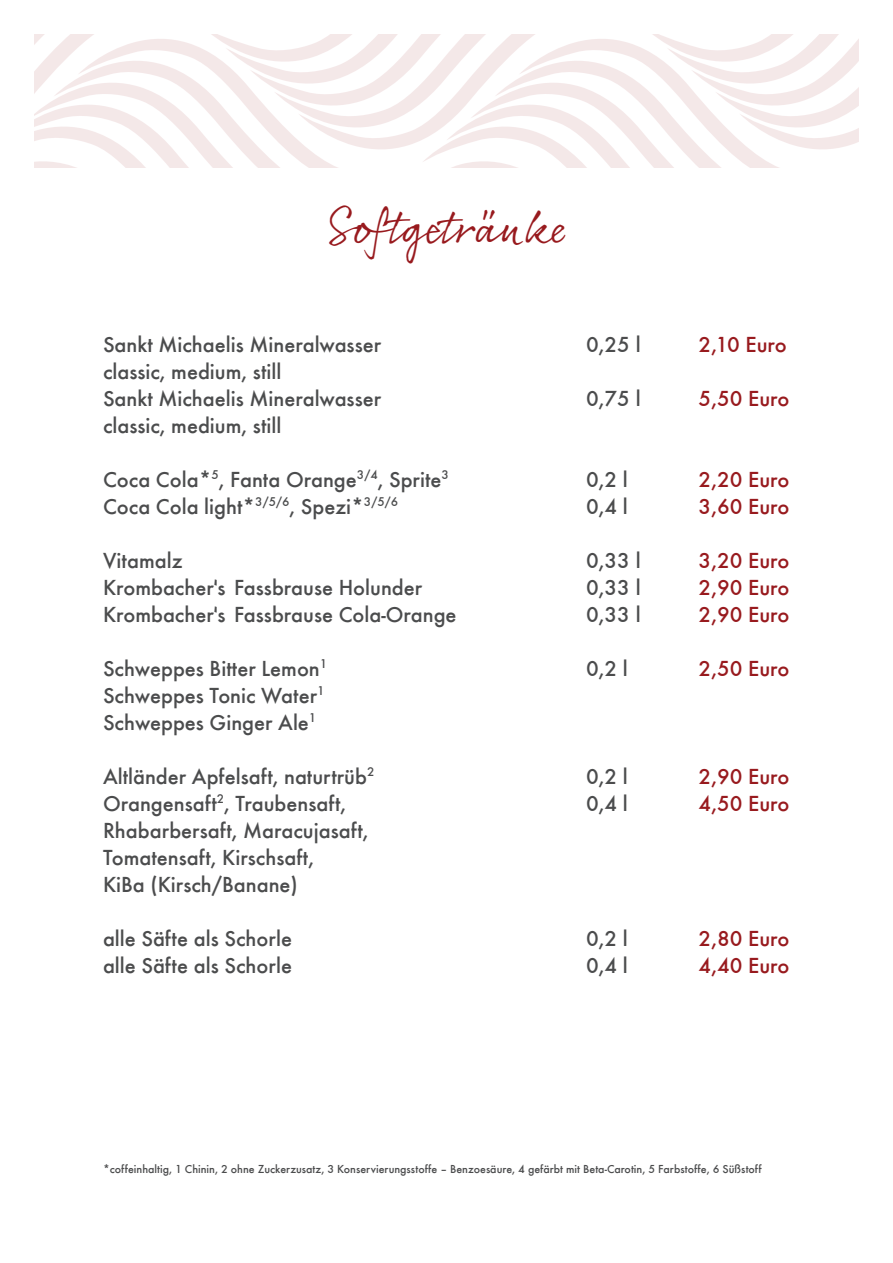
<style>
.page{position:relative;width:893px;height:1263px;background:#fff}
.page>*{position:absolute;margin:0;border:0;box-sizing:border-box;transform-origin:0 0}
.t1{font:47.4px "Rollerscript Smooth";color:#981a1e}
.t2{font:500 22.5px/27px "Futura TEE";color:#4b4c4d}
.t3{font:500 22.5px "Futura TEE";color:#981a1e}
.t4{font:italic 500 22.5px "Futura TEE";color:#4b4c4d}
.t5{font:500 12px "Futura TEE";color:#4b4c4d}
</style>
<div class="page">
<svg style="left:34px;top:34px;width:825px;height:134px"></svg>
<h1 class="t1" style="left:326px;top:198px;width:243px">Softgetränke</h1>
<p class="t2" style="left:103px;top:331px;width:280px">Sankt Michaelis Mineralwasser</p>
<p class="t2" style="left:586px;top:331px;width:56px">0,25 l</p>
<p class="t3" style="left:699px;top:331px;width:90px">2,10 Euro</p>
<p class="t2" style="left:103px;top:358px;width:280px">classic, medium, still<br>Sankt Michaelis Mineralwasser</p>
<p class="t2" style="left:586px;top:385px;width:56px">0,75 l</p>
<p class="t3" style="left:699px;top:385px;width:92px">5,50 Euro</p>
<p class="t2" style="left:103px;top:412px;width:180px">classic, medium, still</p>
<p class="t2" style="left:103px;top:466px;width:347px">Coca Cola*<sup>5</sup>, Fanta Orange<sup>3/4</sup>, Sprite<sup>3</sup></p>
<p class="t2" style="left:586px;top:466px;width:43px">0,2 l</p>
<p class="t3" style="left:699px;top:466px;width:92px">2,20 Euro</p>
<p class="t2" style="left:103px;top:493px;width:297px">Coca Cola light*<sup>3/5/6</sup>, Spezi*<sup>3/5/6</sup></p>
<p class="t2" style="left:586px;top:493px;width:43px">0,4 l</p>
<p class="t3" style="left:699px;top:493px;width:92px">3,60 Euro</p>
<p class="t2" style="left:103px;top:547px;width:81px">Vitamalz</p>
<p class="t2" style="left:586px;top:547px;width:56px">0,33 l</p>
<p class="t3" style="left:699px;top:547px;width:92px">3,20 Euro</p>
<p class="t2" style="left:103px;top:574px;width:321px">Krombacher s Fassbrause Holunder</p>
<p class="t4" style="left:217px;top:574px;width:19px">‘</p>
<p class="t2" style="left:586px;top:574px;width:56px">0,33 l</p>
<p class="t3" style="left:699px;top:574px;width:92px">2,90 Euro</p>
<p class="t2" style="left:103px;top:601px;width:355px">Krombacher s Fassbrause Cola-Orange</p>
<p class="t4" style="left:217px;top:601px;width:19px">‘</p>
<p class="t2" style="left:586px;top:601px;width:56px">0,33 l</p>
<p class="t3" style="left:699px;top:601px;width:92px">2,90 Euro</p>
<p class="t2" style="left:103px;top:655px;width:226px">Schweppes Bitter Lemon<sup>1</sup></p>
<p class="t2" style="left:586px;top:655px;width:43px">0,2 l</p>
<p class="t3" style="left:699px;top:655px;width:92px">2,50 Euro</p>
<p class="t2" style="left:103px;top:682px;width:223px">Schweppes Tonic Water<sup>1<br></sup>Schweppes Ginger Ale<sup>1</sup></p>
<p class="t2" style="left:103px;top:763px;width:273px">Altländer Apfelsaft, naturtrüb<sup>2</sup></p>
<p class="t2" style="left:586px;top:763px;width:43px">0,2 l</p>
<p class="t3" style="left:699px;top:763px;width:92px">2,90 Euro</p>
<p class="t2" style="left:103px;top:790px;width:245px">Orangensaft<sup>2</sup>, Traubensaft,</p>
<p class="t2" style="left:586px;top:790px;width:43px">0,4 l</p>
<p class="t3" style="left:699px;top:790px;width:92px">4,50 Euro</p>
<p class="t2" style="left:103px;top:817px;width:267px">Rhabarbersaft, Maracujasaft,<br>Tomatensaft, Kirschsaft,<br>KiBa (Kirsch/Banane)</p>
<p class="t2" style="left:103px;top:925px;width:190px">alle Säfte als Schorle</p>
<p class="t2" style="left:586px;top:925px;width:43px">0,2 l</p>
<p class="t3" style="left:699px;top:925px;width:92px">2,80 Euro</p>
<p class="t2" style="left:103px;top:952px;width:190px">alle Säfte als Schorle</p>
<p class="t2" style="left:586px;top:952px;width:43px">0,4 l</p>
<p class="t3" style="left:699px;top:952px;width:92px">4,40 Euro</p>
<p class="t5" style="left:103px;top:1161px;width:660px">*coffeinhaltig, 1 Chinin, 2 ohne Zuckerzusatz, 3 Konservierungsstoffe – Benzoesäure, 4 gefärbt mit Beta-Carotin, 5 Farbstoffe, 6 Süßstoff</p>
</div>
